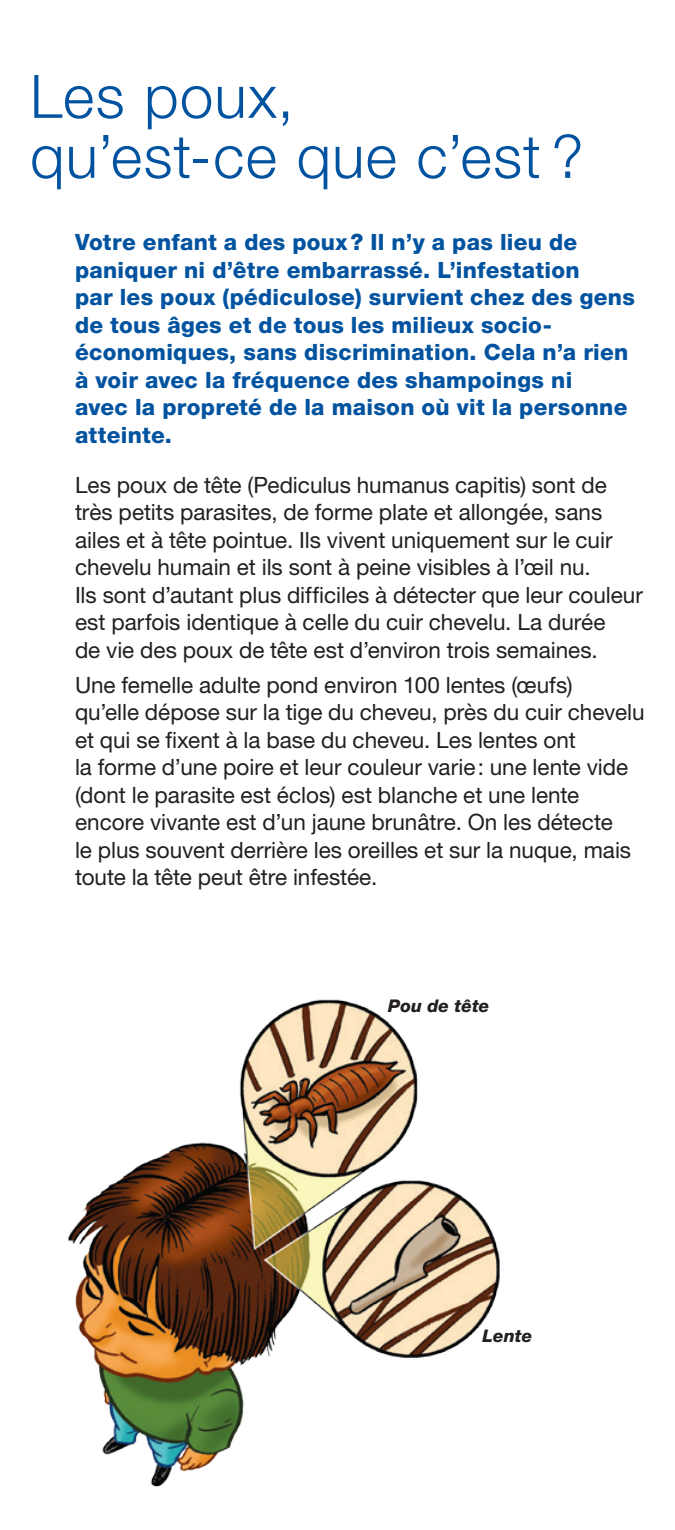
<style>
.page{position:relative;width:675px;height:1530px;background:#fff}
.page>*{position:absolute;margin:0;border:0;box-sizing:border-box;transform-origin:0 0}
._02_01_Titre_bleu{font:300 60px/60px "Helvetica Neue LT Std";letter-spacing:.02em;color:#0153a0}
._03_02_Texte_courant{font:22.5px/27.5px "Helvetica Neue LT Std";color:#231f20}
._03_01_Texte_intro_b{font:800 22.5px/27.5px "Helvetica Neue LT Std";letter-spacing:.015em;color:#0153a0}
._03_02_Texte_courant-2{font:italic 800 17.5px "Helvetica Neue LT Std";letter-spacing:.005em;color:#231f20}
</style>
<div class="page">
<img style="left:67px;top:999px;width:433px;height:488px">
<p class="_02_01_Titre_bleu" style="left:30px;top:65px;width:555px">Les poux,<br>qu’est-ce que c’est ?</p>
<p class="_03_01_Texte_intro_b" style="left:75px;top:229px;width:561px">Votre enfant a des poux? Il n’y a pas lieu de paniquer ni d’être embarrassé. L’infestation<br>par les poux (pédiculose) survient chez des gens de tous âges et de tous les milieux socio&shy;économiques, sans discrimination. Cela n’a rien à voir avec la fréquence des shampoings ni<br>avec la propreté de la maison où vit la personne atteinte.</p>
<p class="_03_02_Texte_courant" style="left:75px;top:471px;width:569px">Les poux de tête (Pediculus humanus capitis) sont de très petits parasites, de forme plate et allongée, sans ailes et à tête pointue. Ils vivent uniquement sur le cuir chevelu humain et ils sont à peine visibles à l’œil nu.<br>Ils sont d’autant plus difficiles à détecter que leur couleur est parfois identique à celle du cuir chevelu. La durée<br>de vie des poux de tête est d’environ trois semaines.</p>
<p class="_03_02_Texte_courant" style="left:75px;top:671px;width:571px">Une femelle adulte pond environ 100 lentes (œufs)<br>qu’elle dépose sur la tige du cheveu, près du cuir chevelu et qui se fixent à la base du cheveu. Les lentes ont<br>la forme d’une poire et leur couleur varie: une lente vide (dont le parasite est éclos) est blanche et une lente encore vivante est d’un jaune brunâtre. On les détecte<br>le plus souvent derrière les oreilles et sur la nuque, mais toute la tête peut être infestée.</p>
<p class="_03_02_Texte_courant-2" style="left:388px;top:996px;width:103px">Pou de tête</p>
<p class="_03_02_Texte_courant-2" style="left:482px;top:1325px;width:52px">Lente</p>
</div>
